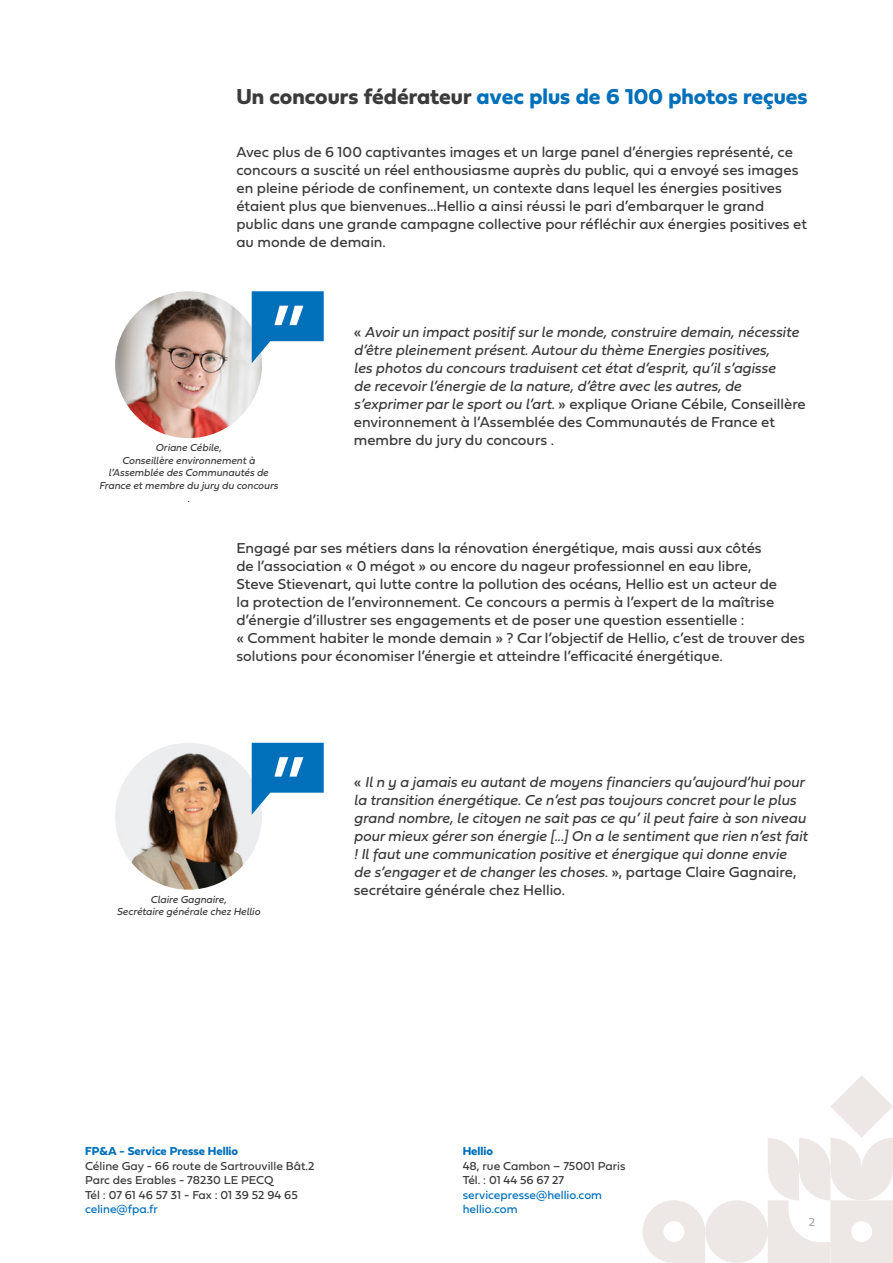
<style>
.page{position:relative;width:893px;height:1263px;background:#fff}
.page>*{position:absolute;margin:0;border:0;box-sizing:border-box;transform-origin:0 0}
.t1{font:22.5px "Fieldwork Geo Bold";color:#0070ba}
.RETRAIT{font:15px/18px "Fieldwork Geo Regular";color:#3b3b3b}
.retrait_coll{font:italic 15px/18px "Fieldwork";color:#3b3b3b}
.t2{font:12px/14.4px "Fieldwork Geo Regular";color:#3b3b3b}
.t3{font:12px/14.4px "Fieldwork Geo Regular";color:#0070ba}
.t4{font:12px "Fieldwork Geo Bold";color:#0070ba}
.t5{font:12px "Fieldwork Geo Light";color:#9d9d9d}
.t6{font:italic 10.5px/12.6px "Fieldwork";color:#3b3b3b;text-align:center}
.s1{color:#3b3b3b}
.s2{font-family:"Fieldwork Geo Regular";font-style:normal}
</style>
<div class="page">
<svg style="left:643px;top:1200px;width:62px;height:63px"></svg>
<svg style="left:768px;top:1075px;width:125px;height:188px"></svg>
<div style="left:705px;top:1200px;width:63px;height:63px;background:#ede8e6;border-radius:50%"></div>
<img style="left:115px;top:743px;width:147px;height:147px;border-radius:73px">
<svg style="left:252px;top:743px;width:72px;height:72px"></svg>
<img style="left:115px;top:291px;width:147px;height:147px;border-radius:73px">
<svg style="left:252px;top:291px;width:72px;height:72px"></svg>
<p class="t1" style="left:236px;top:78px;width:573px"><span class="s1">Un concours fédérateur</span> avec plus de 6 100 photos reçues</p>
<p class="RETRAIT" style="left:236px;top:142px;width:572px">Avec plus de 6 100 captivantes images et un large panel d’énergies représenté, ce concours a suscité un réel enthousiasme auprès du public, qui a envoyé ses images en pleine période de confinement, un contexte dans lequel les énergies positives étaient plus que bienvenues…Hellio a ainsi réussi le pari d’embarquer le grand public dans une grande campagne collective pour réfléchir aux énergies positives et au monde de demain.</p>
<p class="t6" style="left:156px;top:441px;width:67px">Oriane Cébile,</p>
<p class="t6" style="left:99px;top:454px;width:180px">Conseillère environnement à l’Assemblée des Communautés de<br>France et membre du jury du concours .</p>
<p class="retrait_coll" style="left:354px;top:322px;width:454px"><span class="s2">«</span> Avoir un impact positif sur le monde, construire demain, nécessite d’être pleinement présent. Autour du thème Energies positives,<br>les photos du concours traduisent cet état d’esprit, qu’il s’agisse<br>de recevoir l’énergie de la nature, d’être avec les autres, de s’exprimer par le sport ou l’art. <span class="s2">» explique Oriane Cébile, Conseillère environnement à l’Assemblée des Communautés de France et membre du jury du concours .</span></p>
<p class="RETRAIT" style="left:236px;top:538px;width:570px">Engagé par ses métiers dans la rénovation énergétique, mais aussi aux côtés<br>de l’association « 0 mégot » ou encore du nageur professionnel en eau libre,<br>Steve Stievenart, qui lutte contre la pollution des océans, Hellio est un acteur de<br>la protection de l’environnement. Ce concours a permis à l’expert de la maîtrise d’énergie d’illustrer ses engagements et de poser une question essentielle :<br>« Comment habiter le monde demain » ? Car l’objectif de Hellio, c’est de trouver des solutions pour économiser l’énergie et atteindre l’efficacité énergétique.</p>
<p class="t6" style="left:117px;top:892px;width:145px">Claire Gagnaire,<br>Secrétaire générale chez Hellio</p>
<p class="retrait_coll" style="left:354px;top:772px;width:455px"><span class="s2">«</span> Il n y a jamais eu autant de moyens financiers qu’aujourd’hui pour la transition énergétique. Ce n’est pas toujours concret pour le plus grand nombre, le citoyen ne sait pas ce qu’ il peut faire à son niveau pour mieux gérer son énergie [...] On a le sentiment que rien n’est fait ! Il faut une communication positive et énergique qui donne envie<br>de s’engager et de changer les choses. <span class="s2">», partage Claire Gagnaire, secrétaire générale chez Hellio.</span></p>
<p class="t4" style="left:85px;top:1142px;width:155px">FP&amp;A - Service Presse Hellio</p>
<p class="t2" style="left:85px;top:1158px;width:231px">Céline Gay - 66 route de Sartrouville Bât.2<br>Parc des Erables - 78230 LE PECQ<br>Tél : 07 61 46 57 31 - Fax : 01 39 52 94 65</p>
<p class="t3" style="left:85px;top:1201px;width:74px">celine@fpa.fr</p>
<p class="t4" style="left:463px;top:1142px;width:32px">Hellio</p>
<p class="t2" style="left:463px;top:1158px;width:164px">48, rue Cambon – 75001 Paris<br>Tél. : 01 44 56 67 27</p>
<p class="t3" style="left:463px;top:1187px;width:141px">servicepresse@hellio.com hellio.com</p>
<p class="t5" style="left:809px;top:1213px;width:8px">2</p>
</div>
